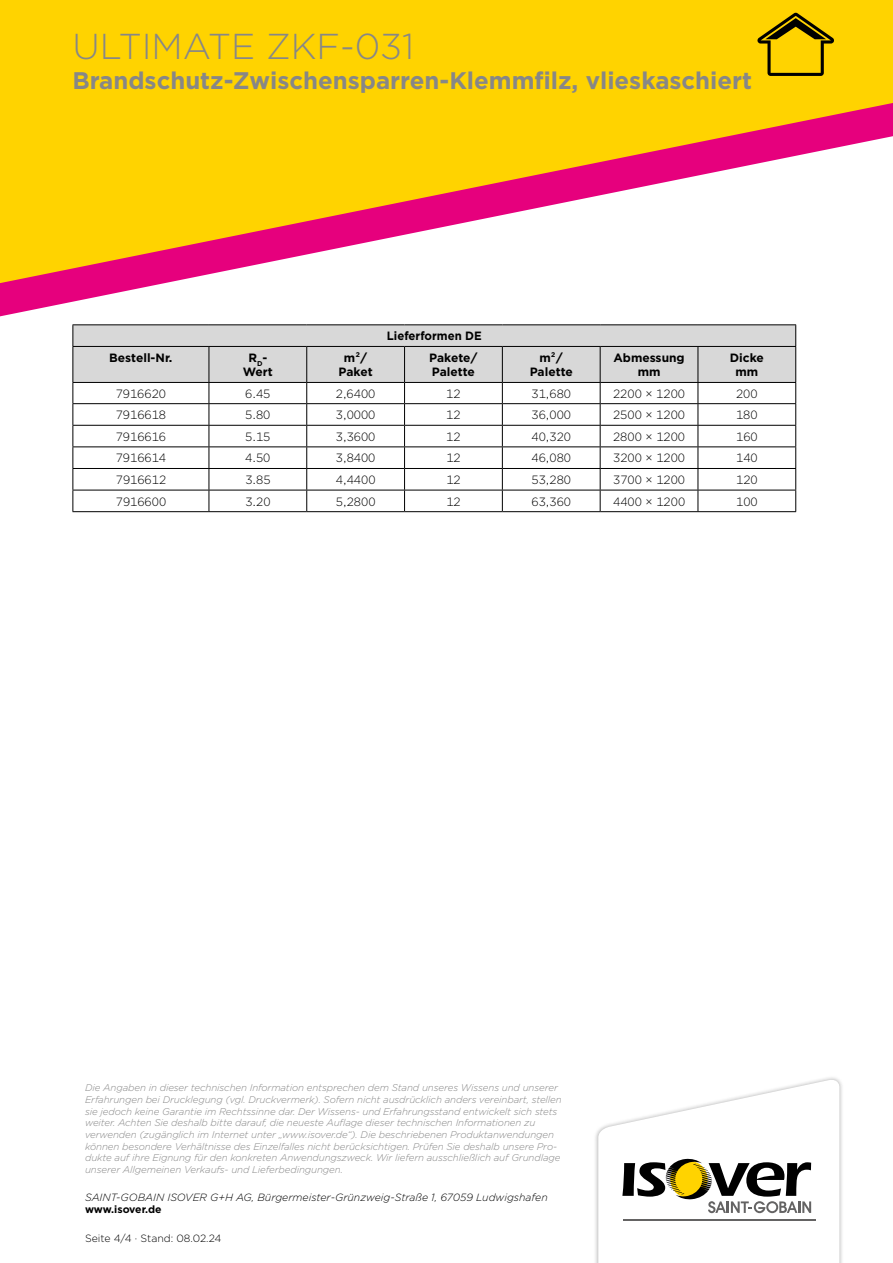
<style>
.page{position:relative;width:893px;height:1263px;background:#fff}
.page>*{position:absolute;margin:0;border:0;box-sizing:border-box;transform-origin:0 0}
.t1{font:300 36px "Gotham";color:#878787}
.t2{font:700 24px "Gotham";color:#878787}
.t3{font:300 12px "Gotham";color:#000}
.t4{font:700 12px/14.4px "Gotham";color:#000;text-align:center}
.t5{font:700 12px "Gotham";color:#000;scale:.95 1}
.t6{font:italic 300 10.5px "Gotham";color:#000}
.t7{font:300 10.5px "Gotham";color:#000}
.t8{font:700 10.5px "Gotham";letter-spacing:-.005em;color:#000}
.t9{font:italic 300 9.75px/11.7px "Gotham";letter-spacing:-.01em;color:#878787}
</style>
<div class="page">
<div style="left:594px;top:1075px;width:250px;height:188px;background:#000;opacity:.3"></div>
<svg style="left:598px;top:1078px;width:241px;height:185px"></svg>
<svg style="left:0;top:283px;width:165px;height:33px"></svg>
<hr style="left:72px;top:511px;width:137px;height:1px;background:#000">
<hr style="left:209px;top:511px;width:98px;height:1px;background:#000">
<hr style="left:307px;top:511px;width:98px;height:1px;background:#000">
<hr style="left:405px;top:511px;width:97px;height:1px;background:#000">
<hr style="left:502px;top:511px;width:98px;height:1px;background:#000">
<hr style="left:600px;top:511px;width:98px;height:1px;background:#000">
<hr style="left:698px;top:511px;width:98px;height:1px;background:#000">
<hr style="left:72px;top:324px;width:137px;height:1px;background:#000">
<hr style="left:209px;top:324px;width:98px;height:1px;background:#000">
<hr style="left:307px;top:324px;width:98px;height:1px;background:#000">
<hr style="left:405px;top:324px;width:97px;height:1px;background:#000">
<hr style="left:502px;top:324px;width:98px;height:1px;background:#000">
<hr style="left:600px;top:324px;width:98px;height:1px;background:#000">
<hr style="left:698px;top:324px;width:98px;height:1px;background:#000">
<svg style="left:72px;top:325px;width:724px;height:186px"></svg>
<hr style="left:72px;top:346px;width:137px;height:1px;background:#000">
<hr style="left:72px;top:347px;width:1px;height:35px;background:#000">
<hr style="left:72px;top:382px;width:137px;height:1px;background:#000">
<hr style="left:209px;top:346px;width:98px;height:1px;background:#000">
<hr style="left:209px;top:347px;width:1px;height:35px;background:#000">
<hr style="left:209px;top:382px;width:98px;height:1px;background:#000">
<hr style="left:307px;top:346px;width:98px;height:1px;background:#000">
<hr style="left:306px;top:347px;width:1px;height:35px;background:#000">
<hr style="left:307px;top:382px;width:98px;height:1px;background:#000">
<hr style="left:405px;top:346px;width:97px;height:1px;background:#000">
<hr style="left:404px;top:347px;width:1px;height:35px;background:#000">
<hr style="left:405px;top:382px;width:97px;height:1px;background:#000">
<hr style="left:502px;top:346px;width:98px;height:1px;background:#000">
<hr style="left:502px;top:347px;width:1px;height:35px;background:#000">
<hr style="left:502px;top:382px;width:98px;height:1px;background:#000">
<hr style="left:600px;top:346px;width:98px;height:1px;background:#000">
<hr style="left:600px;top:347px;width:1px;height:35px;background:#000">
<hr style="left:600px;top:382px;width:98px;height:1px;background:#000">
<hr style="left:698px;top:346px;width:98px;height:1px;background:#000">
<hr style="left:698px;top:347px;width:1px;height:35px;background:#000">
<hr style="left:795px;top:347px;width:1px;height:35px;background:#000">
<hr style="left:698px;top:382px;width:98px;height:1px;background:#000">
<svg style="left:0;top:0;width:893px;height:283px;fill:#ffd300"></svg>
<svg style="left:757px;top:13px;width:77px;height:63px;background:#c4a200"></svg>
<h1 class="t1" style="left:72px;top:23px;width:343px">ULTIMATE ZKF-031</h1>
<h2 class="t2" style="left:72px;top:64px;width:681px">Brandschutz-Zwischensparren-Klemmfilz, vlieskaschiert</h2>
<p class="t5" style="left:387px;top:328px;width:101px">Lieferformen DE</p>
<p class="t4" style="left:109px;top:350px;width:65px">Bestell-Nr.</p>
<p class="t4" style="left:243px;top:350px;width:32px">R<sub>D</sub>-<br>Wert</p>
<p class="t4" style="left:339px;top:350px;width:36px">m²/<br>Paket</p>
<p class="t4" style="left:429px;top:350px;width:50px;text-align:left">Pakete/<br>Palette</p>
<p class="t4" style="left:530px;top:350px;width:45px">m²/<br>Palette</p>
<p class="t4" style="left:613px;top:350px;width:73px">Abmessung mm</p>
<p class="t4" style="left:730px;top:350px;width:36px">Dicke mm</p>
<p class="t3" style="left:116px;top:386px;width:52px">7916620</p>
<p class="t3" style="left:245px;top:386px;width:27px">6.45</p>
<p class="t3" style="left:336px;top:386px;width:41px">2,6400</p>
<p class="t3" style="left:446px;top:386px;width:16px">12</p>
<p class="t3" style="left:531px;top:386px;width:41px">31,680</p>
<p class="t3" style="left:613px;top:386px;width:73px">2200 × 1200</p>
<p class="t3" style="left:736px;top:386px;width:23px">200</p>
<p class="t3" style="left:116px;top:407px;width:52px">7916618</p>
<p class="t3" style="left:245px;top:407px;width:27px">5.80</p>
<p class="t3" style="left:336px;top:407px;width:41px">3,0000</p>
<p class="t3" style="left:446px;top:407px;width:16px">12</p>
<p class="t3" style="left:531px;top:407px;width:41px">36,000</p>
<p class="t3" style="left:613px;top:407px;width:73px">2500 × 1200</p>
<p class="t3" style="left:736px;top:407px;width:23px">180</p>
<p class="t3" style="left:116px;top:429px;width:52px">7916616</p>
<p class="t3" style="left:245px;top:429px;width:27px">5.15</p>
<p class="t3" style="left:336px;top:429px;width:41px">3,3600</p>
<p class="t3" style="left:446px;top:429px;width:16px">12</p>
<p class="t3" style="left:531px;top:429px;width:41px">40,320</p>
<p class="t3" style="left:613px;top:429px;width:73px">2800 × 1200</p>
<p class="t3" style="left:736px;top:429px;width:23px">160</p>
<p class="t3" style="left:116px;top:451px;width:52px">7916614</p>
<p class="t3" style="left:245px;top:451px;width:27px">4.50</p>
<p class="t3" style="left:336px;top:451px;width:41px">3,8400</p>
<p class="t3" style="left:446px;top:451px;width:16px">12</p>
<p class="t3" style="left:531px;top:451px;width:41px">46,080</p>
<p class="t3" style="left:613px;top:451px;width:73px">3200 × 1200</p>
<p class="t3" style="left:736px;top:451px;width:23px">140</p>
<p class="t3" style="left:116px;top:472px;width:52px">7916612</p>
<p class="t3" style="left:245px;top:472px;width:27px">3.85</p>
<p class="t3" style="left:336px;top:472px;width:41px">4,4400</p>
<p class="t3" style="left:446px;top:472px;width:16px">12</p>
<p class="t3" style="left:532px;top:472px;width:41px">53,280</p>
<p class="t3" style="left:613px;top:472px;width:73px">3700 × 1200</p>
<p class="t3" style="left:736px;top:472px;width:23px">120</p>
<p class="t3" style="left:116px;top:494px;width:52px">7916600</p>
<p class="t3" style="left:245px;top:494px;width:27px">3.20</p>
<p class="t3" style="left:336px;top:494px;width:41px">5,2800</p>
<p class="t3" style="left:446px;top:494px;width:16px">12</p>
<p class="t3" style="left:532px;top:494px;width:41px">63,360</p>
<p class="t3" style="left:613px;top:494px;width:73px">4400 × 1200</p>
<p class="t3" style="left:736px;top:494px;width:23px">100</p>
<p class="t9" style="left:85px;top:1081px;width:478px">Die Angaben in dieser technischen Information entsprechen dem Stand unseres Wissens und unserer Erfahrungen bei Drucklegung (vgl. Druckvermerk). Sofern nicht ausdrücklich anders vereinbart, stellen sie jedoch keine Garantie im Rechtssinne dar. Der Wissens- und Erfahrungsstand entwickelt sich stets weiter. Achten Sie deshalb bitte darauf, die neueste Auflage dieser technischen Informationen zu verwenden (zugänglich im Internet unter „www.isover.de“). Die beschriebenen Produktanwendungen können besondere Verhältnisse des Einzelfalles nicht berücksichtigen. Prüfen Sie deshalb unsere Pro&shy;dukte auf ihre Eignung für den konkreten Anwendungszweck. Wir liefern ausschließlich auf Grundlage unserer Allgemeinen Verkaufs- und Lieferbedingungen.</p>
<p class="t6" style="left:85px;top:1190px;width:464px">SAINT-GOBAIN ISOVER G+H AG, Bürgermeister-Grünzweig-Straße 1, 67059 Ludwigshafen</p>
<p class="t7" style="left:85px;top:1231px;width:138px">Seite 4/4 · Stand: 08.02.24</p>
<p class="t8" style="left:85px;top:1202px;width:78px">www.isover.de</p>
</div>
